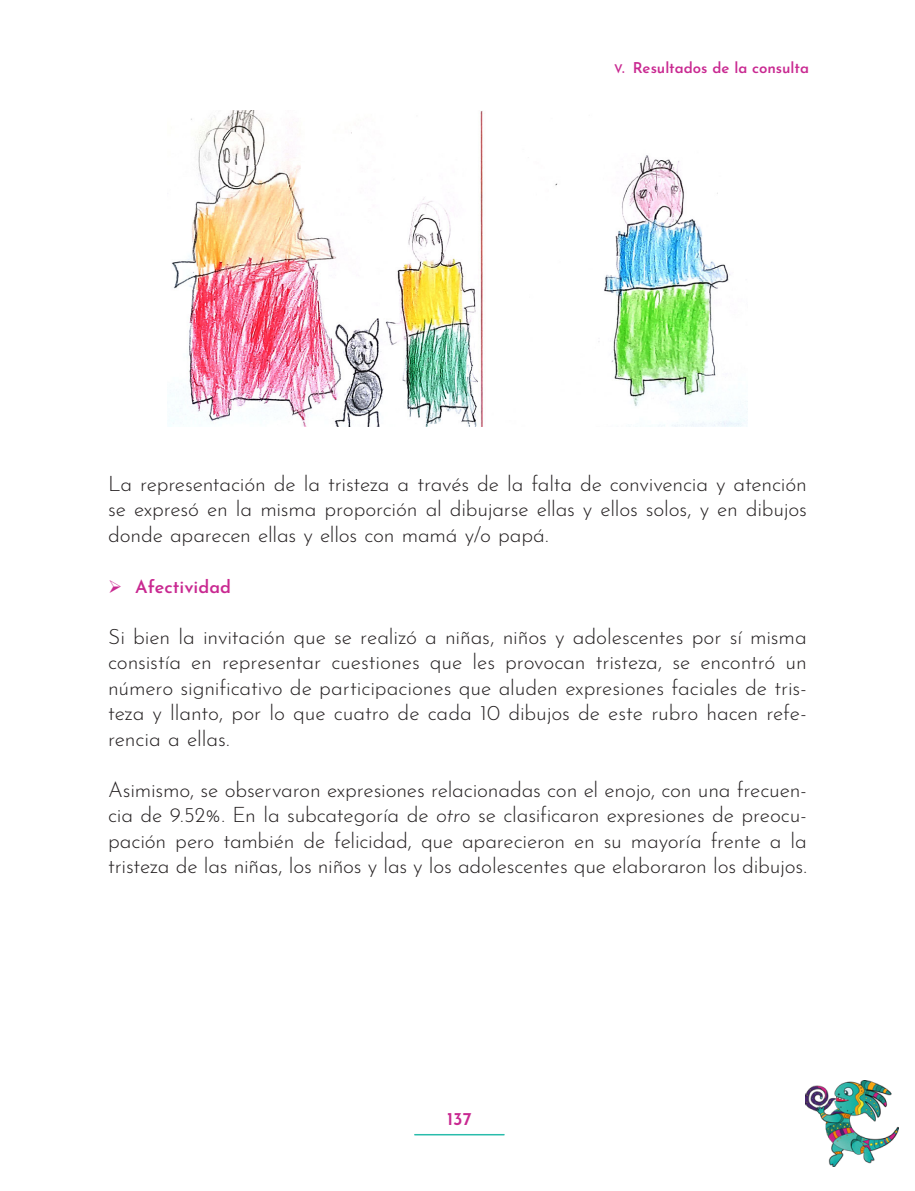
<style>
.page{position:relative;width:915px;height:1191px;background:#fff}
.page>*{position:absolute;margin:0;border:0;box-sizing:border-box;transform-origin:0 0}
.Texto_s_s{font:300 21px/25.5px "Josefin Sans";letter-spacing:-.01em;color:#231f20;text-align:justify}
.Título_otro{font:100 18px "Josefin Sans";color:#c92991}
.t1{font:100 15px "Josefin Sans";color:#c92991}
.s1{font-family:"Josefin Sans Thin SC800";font-weight:400;font-size:12px}
.s2{font-style:italic}
</style>
<div class="page">
<hr style="left:414px;top:1134px;width:90px;height:1px;background:#27bcab">
<img style="left:805px;top:1080px;width:93px;height:87px">
<img style="left:169px;top:110px;width:577px;height:317px">
<p class="t1" style="left:613px;top:57px;width:196px"><span class="s1">v</span>. Resultados de la consulta</p>
<p class="Texto_s_s" style="left:108px;top:468px;width:700px">La representación de la tristeza a través de la falta de convivencia y atención se expresó en la misma proporción al dibujarse ellas y ellos solos, y en dibujos donde aparecen ellas y ellos con mamá y/o papá.</p>
<p class="Título_otro" style="left:108px;top:573px;width:124px">➢ Afectividad</p>
<p class="Texto_s_s" style="left:108px;top:621px;width:700px">Si bien la invitación que se realizó a niñas, niños y adolescentes por sí misma consistía en representar cuestiones que les provocan tristeza, se encontró un número significativo de participaciones que aluden expresiones faciales de tris&shy;teza y llanto, por lo que cuatro de cada 10 dibujos de este rubro hacen refe&shy;rencia a ellas.</p>
<p class="Texto_s_s" style="left:108px;top:774px;width:700px">Asimismo, se observaron expresiones relacionadas con el enojo, con una frecuen&shy;cia de 9.52%. En la subcategoría de <span class="s2">otro</span> se clasificaron expresiones de preocu&shy;pación pero también de felicidad, que aparecieron en su mayoría frente a la tristeza de las niñas, los niños y las y los adolescentes que elaboraron los dibujos.</p>
<p class="Título_otro" style="left:447px;top:1105px;width:26px">137</p>
</div>
